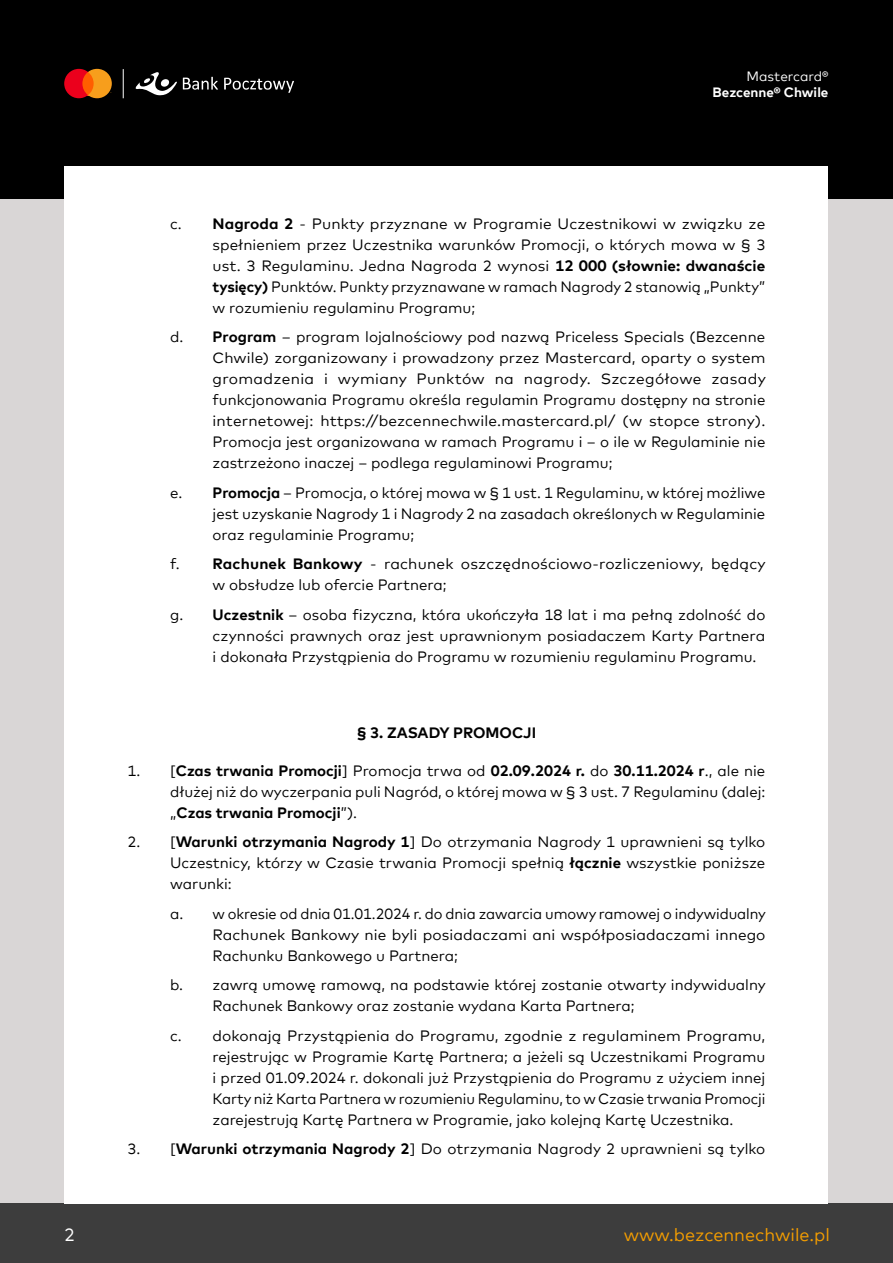
<style>
.page{position:relative;width:893px;height:1263px;background:#fff}
.page>*{position:absolute;margin:0;border:0;box-sizing:border-box;transform-origin:0 0}
.t1{font:18px "Mark Offc For MC";color:#f59e00}
.t2{font:18px "Mark Offc For MC";color:#fff}
.t3{font:15px/21px "Mark Offc For MC";color:#000;text-align:justify}
.Paragraph_number_-_bold{font:700 15px "Mark Offc For MC";color:#000}
.t4{font:700 13.5px "Mark Offc For MC";color:#fff}
.t5{font:13.5px "Mark Offc For MC";color:#fff}
.s1{font-weight:700}
</style>
<div class="page">
<div style="left:0;top:132px;width:893px;height:1095px;background:#d9d6d6"></div>
<div style="left:0;top:1203px;width:893px;height:60px;background:#3d3d3d"></div>
<div style="left:0;top:0;width:893px;height:198px;background:#000"></div>
<svg style="left:64px;top:69px;width:48px;height:29px"></svg>
<svg style="left:123px;top:69px;width:1px;height:29px"></svg>
<svg style="left:183px;top:77px;width:35px;height:13px"></svg>
<svg style="left:224px;top:78px;width:70px;height:15px"></svg>
<svg style="left:135px;top:72px;width:42px;height:24px"></svg>
<div style="left:65px;top:167px;width:763px;height:1036px;background:#fff"></div>
<p class="t5" style="left:746px;top:66px;width:83px">Mastercard®</p>
<p class="t4" style="left:713px;top:82px;width:117px">Bezcenne® Chwile</p>
<p class="t3" style="left:213px;top:212px;width:554px;text-indent:-43px">c. <span class="s1">Nagroda 2</span> - Punkty przyznane w Programie Uczestnikowi w związku ze spełnieniem przez Uczestnika warunków Promocji, o których mowa w § 3 ust. 3 Regulaminu. Jedna Nagroda 2 wynosi <span class="s1">12 000 (słownie: dwanaście tysięcy)</span> Punktów. Punkty przyznawane w ramach Nagrody 2 stanowią „Punkty” w rozumieniu regulaminu Programu;</p>
<p class="t3" style="left:213px;top:325px;width:555px;text-indent:-43px">d. <span class="s1">Program</span> – program lojalnościowy pod nazwą Priceless Specials (Bezcenne Chwile) zorganizowany i prowadzony przez Mastercard, oparty o system gromadzenia i wymiany Punktów na nagrody. Szczegółowe zasady funkcjonowania Programu określa regulamin Programu dostępny na stronie internetowej: https://bezcennechwile.mastercard.pl/ (w stopce strony).<br>Promocja jest organizowana w ramach Programu i – o ile w Regulaminie nie zastrzeżono inaczej – podlega regulaminowi Programu;</p>
<p class="t3" style="left:213px;top:481px;width:554px;text-indent:-43px">e. <span class="s1">Promocja</span> – Promocja, o której mowa w § 1 ust. 1 Regulaminu, w której możliwe jest uzyskanie Nagrody 1 i Nagrody 2 na zasadach określonych w Regulaminie oraz regulaminie Programu;</p>
<p class="t3" style="left:213px;top:552px;width:555px;text-indent:-43px">f. <span class="s1">Rachunek Bankowy</span> - rachunek oszczędnościowo-rozliczeniowy, będący w obsłudze lub ofercie Partnera;</p>
<p class="t3" style="left:213px;top:603px;width:554px;text-indent:-43px">g. <span class="s1">Uczestnik</span> – osoba fizyczna, która ukończyła 18 lat i ma pełną zdolność do czynności prawnych oraz jest uprawnionym posiadaczem Karty Partnera i dokonała Przystąpienia do Programu w rozumieniu regulaminu Programu.</p>
<p class="Paragraph_number_-_bold" style="left:357px;top:721px;width:181px">§ 3. ZASADY PROMOCJI</p>
<p class="t3" style="left:170px;top:759px;width:597px;text-indent:-43px">1. [<span class="s1">Czas trwania Promocji</span>] Promocja trwa od <span class="s1">02.09.2024 r.</span> do <span class="s1">30.11.2024 r</span>., ale nie dłużej niż do wyczerpania puli Nagród, o której mowa w § 3 ust. 7 Regulaminu (dalej: „<span class="s1">Czas trwania Promocji</span>”).</p>
<p class="t3" style="left:170px;top:830px;width:597px;text-indent:-43px">2. [<span class="s1">Warunki otrzymania Nagrody 1</span>] Do otrzymania Nagrody 1 uprawnieni są tylko Uczestnicy, którzy w Czasie trwania Promocji spełnią <span class="s1">łącznie</span> wszystkie poniższe warunki:</p>
<p class="t3" style="left:213px;top:902px;width:555px;text-indent:-43px">a. w okresie od dnia 01.01.2024 r. do dnia zawarcia umowy ramowej o indywidualny Rachunek Bankowy nie byli posiadaczami ani współposiadaczami innego Rachunku Bankowego u Partnera;</p>
<p class="t3" style="left:213px;top:973px;width:555px;text-indent:-43px">b. zawrą umowę ramową, na podstawie której zostanie otwarty indywidualny<br>Rachunek Bankowy oraz zostanie wydana Karta Partnera;</p>
<p class="t3" style="left:213px;top:1024px;width:554px;text-indent:-43px">c. dokonają Przystąpienia do Programu, zgodnie z regulaminem Programu, rejestrując w Programie Kartę Partnera; a jeżeli są Uczestnikami Programu i przed 01.09.2024 r. dokonali już Przystąpienia do Programu z użyciem innej Karty niż Karta Partnera w rozumieniu Regulaminu, to w Czasie trwania Promocji zarejestrują Kartę Partnera w Programie, jako kolejną Kartę Uczestnika.</p>
<p class="t3" style="left:128px;top:1137px;width:639px">3. [<span class="s1">Warunki otrzymania Nagrody 2</span>] Do otrzymania Nagrody 2 uprawnieni są tylko</p>
<p class="t2" style="left:64px;top:1221px;width:12px">2</p>
<p class="t1" style="left:624px;top:1221px;width:208px">www.bezcennechwile.pl</p>
</div>
